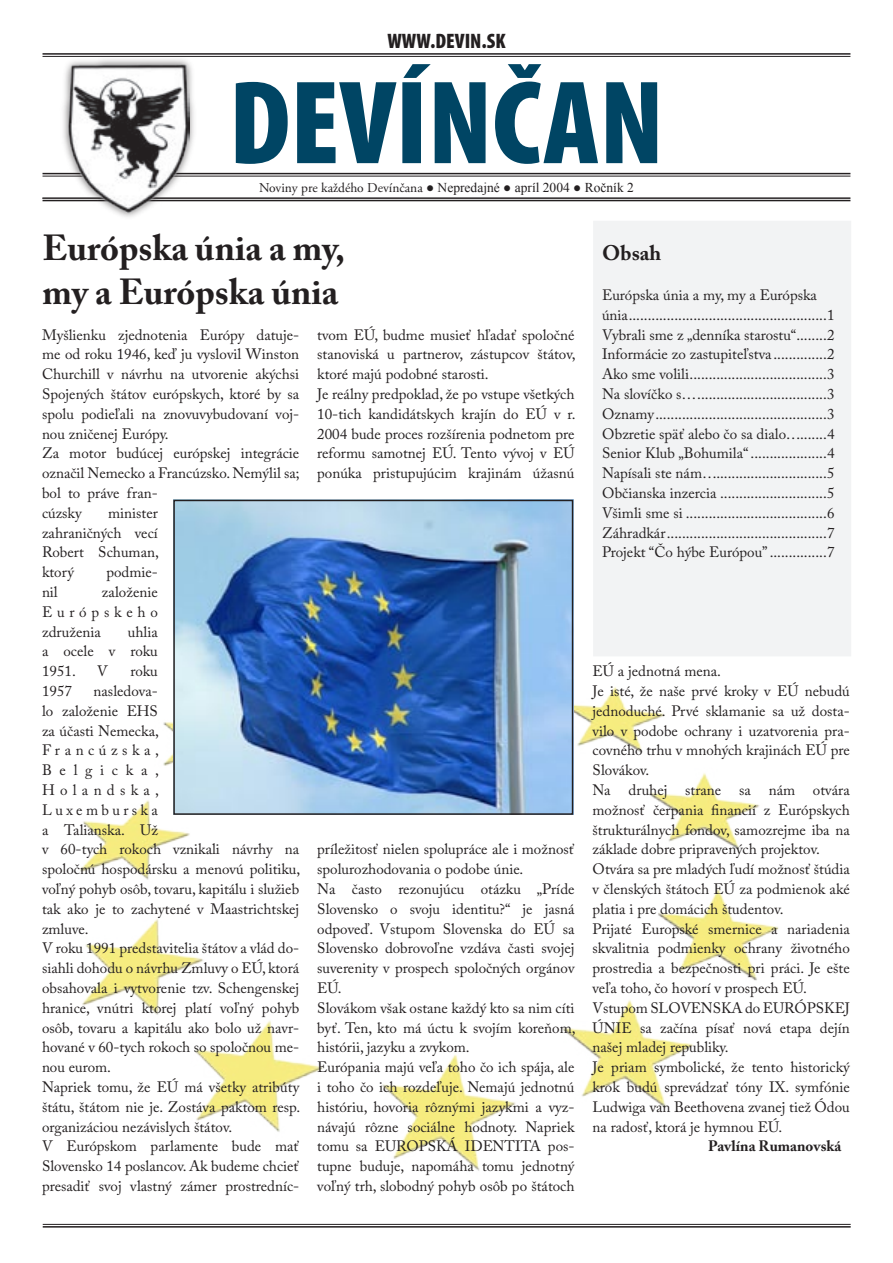
<style>
.page{position:relative;width:893px;height:1263px;background:#fff}
.page>*{position:absolute;margin:0;border:0;box-sizing:border-box;transform-origin:0 0}
.Nadpis_novin{font:900 condensed 120px "Myriad Pro";color:#004564}
.Nadpis_1{font:700 36px/43.2px "Adobe Caslon Pro";color:#231f20}
.nadpis_novin_stranka{font:900 condensed 21px "Myriad Pro";color:#231f20}
.TOC_title{font:700 21px "Adobe Caslon Pro";color:#231f20}
.text{font:15px/19.8px "Adobe Caslon Pro";color:#231f20;text-align:justify}
.text_-_obsah{font:15px/19.8px "Adobe Caslon Pro";color:#231f20}
.autor{font:700 15px "Adobe Caslon Pro";color:#231f20}
.Popis_novín{font:13.5px "Times New Roman PSMTJH";color:#231f20}
.s1{font-family:"Adobe Garamond Pro"}
</style>
<div class="page">
<img style="left:42px;top:528px;width:809px;height:700px">
<hr style="left:43px;top:173px;width:807px;height:1px;background:#231f20">
<hr style="left:42px;top:198px;width:808px;height:1px;background:#231f20">
<hr style="left:43px;top:200px;width:807px;height:1px;background:#231f20">
<hr style="left:43px;top:176px;width:807px;height:1px;background:#231f20">
<div style="left:593px;top:221px;width:258px;height:435px;background:#f2f3f4"></div>
<div style="left:59px;top:56px;width:139px;height:166px;background:#231f20;opacity:.75"></div>
<img style="left:67px;top:64px;width:122px;height:150px">
<hr style="left:43px;top:1224px;width:808px;height:1px;background:#231f20">
<hr style="left:43px;top:1226px;width:808px;height:1px;background:#231f20">
<hr style="left:43px;top:53px;width:807px;height:2px;background:#231f20">
<hr style="left:43px;top:56px;width:807px;height:1px;background:#231f20">
<img style="left:176px;top:503px;width:394px;height:309px">
<div style="left:173px;top:500px;width:400px;height:315px;border:2px solid #231f20"></div>
<p class="nadpis_novin_stranka" style="left:387px;top:29px;width:120px">WWW.DEVIN.SK</p>
<p class="Nadpis_novin" style="left:229px;top:56px;width:436px">DEVÍNČAN</p>
<p class="Popis_novín" style="left:259px;top:178px;width:376px"><span class="s1">Noviny pre každého Devínčana</span> ● Nepredajné ● apríl 2004 ● Ročník 2</p>
<p class="Nadpis_1" style="left:43px;top:226px;width:304px">Európska únia a my, my a Európska únia</p>
<p class="text" style="left:42px;top:324px;width:259px">Myšlienku zjednotenia Európy datuje&shy;me od roku 1946, keď ju vyslovil Winston Churchill v návrhu na utvorenie akýchsi Spojených štátov európskych, ktoré by sa spolu podieľali na znovuvybudovaní voj&shy;nou zničenej Európy.</p>
<p class="text" style="left:42px;top:443px;width:259px;text-align:left">Za motor budúcej európskej integrácie označil Nemecko a Francúzsko. Nemýlil sa; bol to práve fran-<br>cúzsky</p>
<p class="text" style="left:42px;top:503px;width:118px;text-indent:66px">minister zahraničných vecí Robert Schuman, ktorý</p>
<p class="text" style="left:106px;top:562px;width:53px">podmie-</p>
<p class="text" style="left:42px;top:582px;width:117px;text-indent:60px">založenie Európskeho združenia</p>
<p class="text" style="left:42px;top:582px;width:17px">nil</p>
<p class="text" style="left:42px;top:621px;width:117px;text-indent:86px">uhlia a ocele v roku 1951.</p>
<p class="text" style="left:97px;top:661px;width:12px">V</p>
<p class="text" style="left:130px;top:661px;width:29px">roku</p>
<p class="text" style="left:42px;top:681px;width:31px">1957</p>
<p class="text" style="left:42px;top:681px;width:260px;text-align:left;text-indent:52px">nasledova-<br>lo založenie EHS<br>za účasti Nemecka,<br>Francúzska,<br>Belgicka,<br>Holandska,<br>Luxemburska<br>a Talianska. Už<br>v 60-tych rokoch vznikali návrhy na spoločnú hospodársku a menovú politiku, voľný pohyb osôb, tovaru, kapitálu i služieb tak ako je to zachytené v Maastrichtskej zmluve.</p>
<p class="text" style="left:42px;top:938px;width:259px">V roku 1991 predstavitelia štátov a vlád do&shy;siahli dohodu o návrhu Zmluvy o EÚ, ktorá obsahovala i vytvorenie tzv. Schengenskej hranice, vnútri ktorej platí voľný pohyb osôb, tovaru a kapitálu ako bolo už navr&shy;hované v 60-tych rokoch so spoločnou me&shy;nou eurom.</p>
<p class="text" style="left:42px;top:1077px;width:260px">Napriek tomu, že EÚ má všetky atribúty štátu, štátom nie je. Zostáva paktom resp. organizáciou nezávislych štátov.</p>
<p class="text" style="left:42px;top:1136px;width:259px">V Európskom parlamente bude mať Slovensko 14 poslancov. Ak budeme chcieť presadiť svoj vlastný zámer prostredníc-</p>
<p class="text" style="left:317px;top:324px;width:260px">tvom EÚ, budme musieť hľadať spoločné stanoviská u partnerov, zástupcov štátov, ktoré majú podobné starosti.</p>
<p class="text" style="left:317px;top:384px;width:260px">Je reálny predpoklad, že po vstupe všetkých 10-tich kandidátskych krajín do EÚ v r.<br>2004 bude proces rozšírenia podnetom pre reformu samotnej EÚ. Tento vývoj v EÚ ponúka pristupujúcim krajinám úžasnú</p>
<p class="text" style="left:317px;top:839px;width:259px">príležitosť nielen spolupráce ale i možnosť spolurozhodovania o podobe únie.</p>
<p class="text" style="left:317px;top:879px;width:259px">Na často rezonujúcu otázku „Príde Slovensko o svoju identitu?“ je jasná odpoveď. Vstupom Slovenska do EÚ sa Slovensko dobrovoľne vzdáva časti svojej suverenity v prospech spoločných orgánov EÚ.</p>
<p class="text" style="left:317px;top:998px;width:260px">Slovákom však ostane každý kto sa nim cíti byť. Ten, kto má úctu k svojím koreňom, histórii, jazyku a zvykom.</p>
<p class="text" style="left:317px;top:1057px;width:259px">Európania majú veľa toho čo ich spája, ale i toho čo ich rozdeľuje. Nemajú jednotnú históriu, hovoria rôznými jazykmi a vyz&shy;návajú rôzne sociálne hodnoty. Napriek tomu sa EUROPSKÁ IDENTITA pos&shy;tupne buduje, napomáha tomu jednotný voľný trh, slobodný pohyb osôb po štátoch</p>
<p class="TOC_title" style="left:602px;top:241px;width:61px">Obsah</p>
<p class="text_-_obsah" style="left:602px;top:285px;width:234px">Európska únia a my, my a Európska únia ....................................................1</p>
<p class="text_-_obsah" style="left:602px;top:324px;width:234px">Vybrali sme z „denníka starostu“ ........2</p>
<p class="text_-_obsah" style="left:602px;top:344px;width:234px">Informácie zo zastupiteľstva ..............2</p>
<p class="text_-_obsah" style="left:602px;top:364px;width:234px">Ako sme volili ....................................3</p>
<p class="text_-_obsah" style="left:602px;top:384px;width:234px">Na slovíčko s… ..................................3</p>
<p class="text_-_obsah" style="left:602px;top:404px;width:234px">Oznamy .............................................3</p>
<p class="text_-_obsah" style="left:602px;top:423px;width:234px">Obzretie späť alebo čo sa dialo… .......4</p>
<p class="text_-_obsah" style="left:602px;top:443px;width:234px">Senior Klub „Bohumila“ ....................4</p>
<p class="text_-_obsah" style="left:602px;top:463px;width:234px">Napísali ste nám… .............................5</p>
<p class="text_-_obsah" style="left:602px;top:483px;width:234px">Občianska inzercia ............................5</p>
<p class="text_-_obsah" style="left:602px;top:503px;width:234px">Všimli sme si .....................................6</p>
<p class="text_-_obsah" style="left:602px;top:522px;width:234px">Záhradkár ..........................................7</p>
<p class="text_-_obsah" style="left:602px;top:542px;width:234px">Projekt “Čo hýbe Európou” ...............7</p>
<p class="text" style="left:592px;top:661px;width:130px">EÚ a jednotná mena.</p>
<p class="text" style="left:592px;top:681px;width:259px">Je isté, že naše prvé kroky v EÚ nebudú jednoduché. Prvé sklamanie sa už dosta&shy;vilo v podobe ochrany i uzatvorenia pra&shy;covného trhu v mnohých krajinách EÚ pre Slovákov.</p>
<p class="text" style="left:592px;top:780px;width:259px">Na druhej strane sa nám otvára možnosť čerpania financií z Európskych štrukturálnych fondov, samozrejme iba na základe dobre pripravených projektov.</p>
<p class="text" style="left:592px;top:859px;width:259px">Otvára sa pre mladých ľudí možnosť štúdia v členských štátoch EÚ za podmienok aké platia i pre domácich študentov.</p>
<p class="text" style="left:592px;top:918px;width:259px">Prijaté Europské smernice a nariadenia skvalitnia podmienky ochrany životného prostredia a bezpečnosti pri práci. Je ešte veľa toho, čo hovorí v prospech EÚ.</p>
<p class="text" style="left:592px;top:998px;width:259px">Vstupom SLOVENSKA do EURÓPSKEJ ÚNIE sa začína písať nová etapa dejín našej mladej republiky.</p>
<p class="text" style="left:592px;top:1057px;width:259px">Je priam symbolické, že tento historický krok budú sprevádzať tóny IX. symfónie Ludwiga van Beethovena zvanej tiež Ódou na radosť, ktorá je hymnou EÚ.</p>
<p class="autor" style="left:708px;top:1137px;width:135px">Pavlína Rumanovská</p>
</div>
